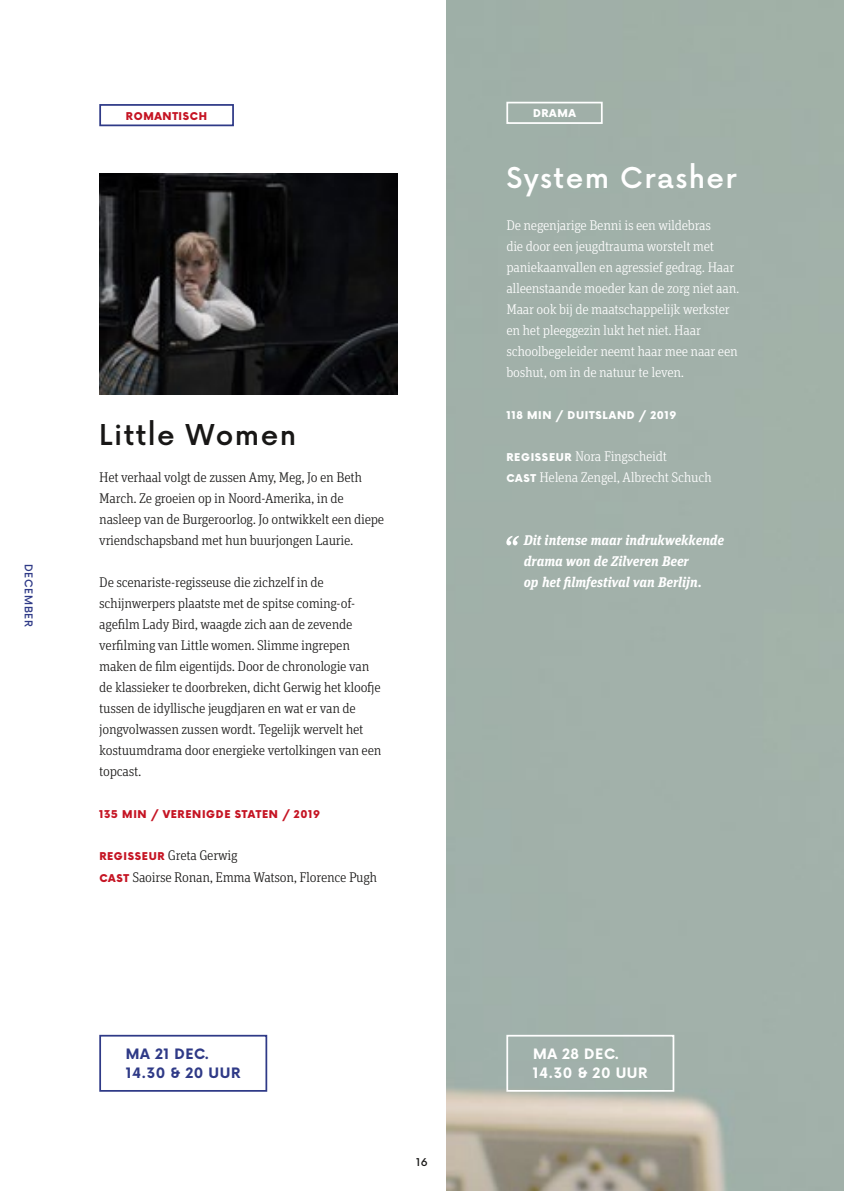
<style>
.page{position:relative;width:844px;height:1191px;background:#fff}
.page>*{position:absolute;margin:0;border:0;box-sizing:border-box;transform-origin:0 0}
.t1{font:500 28px "Now Alt";letter-spacing:.05em;color:#fff}
.t2{font:500 28px "Now Alt";letter-spacing:.05em;color:#181716}
.t3{font:300 14px/21px "Unit Slab Pro";letter-spacing:-.02em;color:#181716}
.t4{font:300 14px/21px "Unit Slab Pro";letter-spacing:-.02em;color:#fff}
.t5{font:italic 700 14px/21px "Unit Slab Pro";color:#fff}
.t6{font:700 14px/19.2px "Now Alt";letter-spacing:.04em;color:#2f3a87}
.t7{font:700 14px/19.2px "Now Alt";letter-spacing:.04em;color:#fff}
.t8{font:900 10.5px "Now Alt";letter-spacing:.06em;color:#c51423}
.t9{font:900 10.5px "Now Alt";letter-spacing:.06em;color:#fff}
.t10{font:500 10.5px "Now Alt";letter-spacing:.065em;color:#2f3a87}
.t11{font:500 10.5px "Now Alt";color:#181716}
.s1{font-family:"Now Alt";font-weight:900;font-size:10.5px;color:#c51423}
.s2{font-family:"Now Alt";font-weight:900;font-size:10.5px}
</style>
<div class="page">
<div style="left:446px;top:0;width:397px;height:1191px;background:#a1b1a9"></div>
<div style="left:99px;top:104px;width:135px;height:22px;border:2px solid #2f3a87"></div>
<img style="left:99px;top:173px;width:298px;height:221px">
<div style="left:99px;top:1034px;width:168px;height:57px;border:2px solid #2f3a87"></div>
<div style="left:506px;top:102px;width:96px;height:22px;border:2px solid #fff"></div>
<svg style="left:506px;top:536px;width:12px;height:9px"></svg>
<div style="left:506px;top:1034px;width:168px;height:57px;border:2px solid #fff"></div>
<p class="t8" style="left:126px;top:108px;width:83px">ROMANTISCH</p>
<p class="t10" style="left:37px;top:564px;width:64px;rotate:90deg">December</p>
<h1 class="t2" style="left:99px;top:412px;width:198px">Little Women</h1>
<p class="t3" style="left:99px;top:466px;width:286px">Het verhaal volgt de zussen Amy, Meg, Jo en Beth March. Ze groeien op in Noord-Amerika, in de nasleep van de Burgeroorlog. Jo ontwikkelt een diepe vriendschapsband met hun buurjongen Laurie.</p>
<p class="t3" style="left:99px;top:571px;width:283px">De scenariste-regisseuse die zichzelf in de schijnwerpers plaatste met de spitse coming-of&shy;agefilm Lady Bird, waagde zich aan de zevende verfilming van Little women. Slimme ingrepen maken de film eigentijds. Door de chronologie van de klassieker te doorbreken, dicht Gerwig het kloofje tussen de idyllische jeugdjaren en wat er van de jongvolwassen zussen wordt. Tegelijk wervelt het kostuumdrama door energieke vertolkingen van een topcast.</p>
<p class="t8" style="left:99px;top:807px;width:222px">135 MIN / VERENIGDE STATEN / 2019</p>
<p class="t3" style="left:99px;top:844px;width:279px"><span class="s1">REGISSEUR</span> Greta Gerwig<br><span class="s1">CAST</span> Saoirse Ronan, Emma Watson, Florence Pugh</p>
<p class="t6" style="left:126px;top:1043px;width:116px">MA 21 DEC.<br>14.30 &amp; 20 UUR</p>
<p class="t11" style="left:416px;top:1154px;width:13px">16</p>
<p class="t9" style="left:533px;top:106px;width:44px">DRAMA</p>
<h1 class="t1" style="left:506px;top:156px;width:232px">System Crasher</h1>
<p class="t4" style="left:506px;top:214px;width:234px">De negenjarige Benni is een wildebras<br>die door een jeugdtrauma worstelt met paniekaanvallen en agressief gedrag. Haar alleenstaande moeder kan de zorg niet aan.<br>Maar ook bij de maatschappelijk werkster en het pleeggezin lukt het niet. Haar schoolbegeleider neemt haar mee naar een boshut, om in de natuur te leven.</p>
<p class="t9" style="left:506px;top:408px;width:172px">118 MIN / DUITSLAND / 2019</p>
<p class="t4" style="left:506px;top:445px;width:207px"><span class="s2">REGISSEUR</span> Nora Fingscheidt<br><span class="s2">CAST</span> Helena Zengel, Albrecht Schuch</p>
<p class="t5" style="left:523px;top:529px;width:202px">Dit intense maar indrukwekkende drama won de Zilveren Beer<br>op het filmfestival van Berlijn.</p>
<p class="t7" style="left:533px;top:1043px;width:116px">MA 28 DEC.<br>14.30 &amp; 20 UUR</p>
</div>
